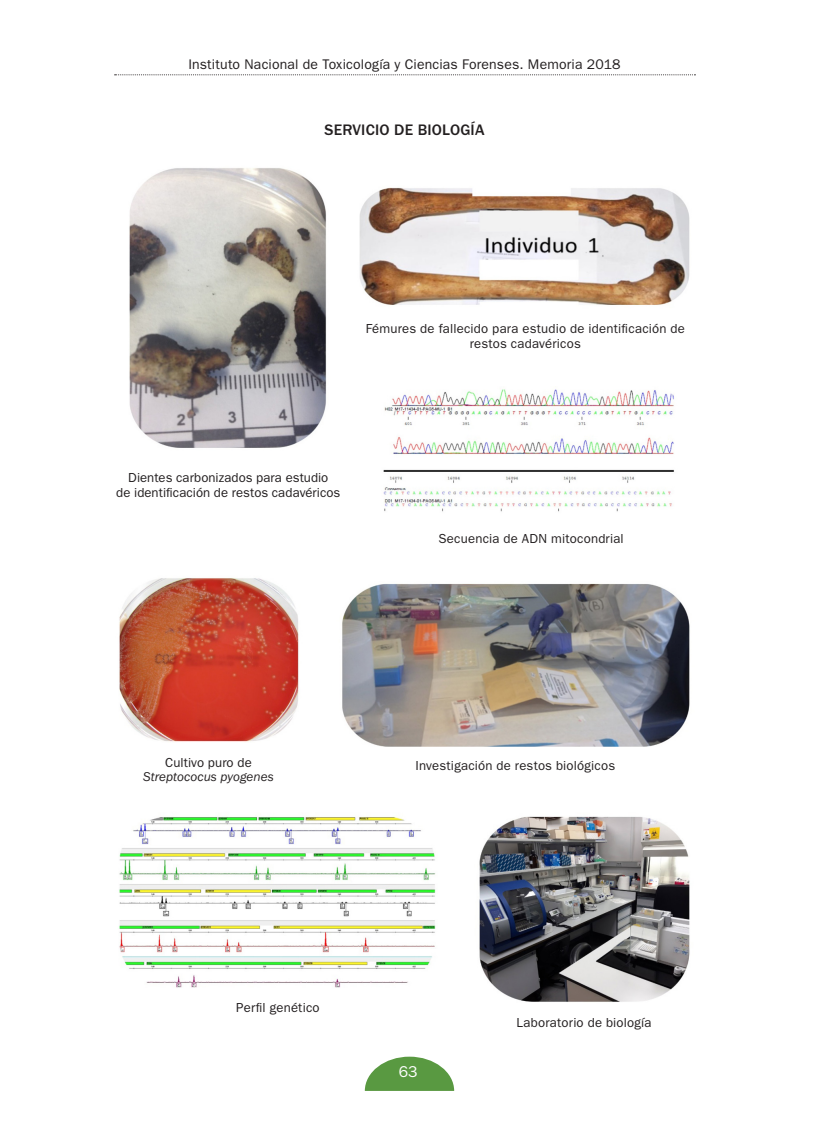
<style>
.page{position:relative;width:819px;height:1141px;background:#fff}
.page>*{position:absolute;margin:0;border:0;box-sizing:border-box;transform-origin:0 0}
.t1{font:500 15.75px "ITC Franklin Gothic Std";letter-spacing:.01em;color:#231f20}
.t2{font:15.75px "ITC Franklin Gothic Std";color:#fff}
.t3{font:14px "ITC Franklin Gothic Std";letter-spacing:.01em;color:#231f20}
.nota{font:13.12px/14.9px "ITC Franklin Gothic Std";letter-spacing:.015em;color:#231f20;text-align:center}
.nota-2{font:italic 13.12px/14.9px "ITC Franklin Gothic Std";letter-spacing:.005em;color:#231f20;text-align:center}
.s1{font-style:normal}
</style>
<div class="page">
<svg style="left:115px;top:74px;width:580px;height:1px"></svg>
<svg style="left:365px;top:1057px;width:89px;height:34px"></svg>
<img style="left:129px;top:168px;width:198px;height:280px">
<img style="left:119px;top:578px;width:180px;height:164px">
<img style="left:119px;top:816px;width:317px;height:172px">
<img style="left:479px;top:816px;width:211px;height:186px">
<img style="left:342px;top:583px;width:348px;height:163px">
<img style="left:359px;top:187px;width:331px;height:118px">
<img style="left:383px;top:389px;width:291px;height:123px">
<p class="t3" style="left:188px;top:57px;width:434px">Instituto Nacional de Toxicología y Ciencias Forenses. Memoria 2018</p>
<p class="t1" style="left:324px;top:121px;width:161px">SERVICIO DE BIOLOGÍA</p>
<p class="nota" style="left:365px;top:321px;width:321px">Fémures de fallecido para estudio de identificación de restos cadavéricos</p>
<p class="nota" style="left:116px;top:470px;width:226px">Dientes carbonizados para estudio<br>de identificación de restos cadavéricos</p>
<p class="nota" style="left:438px;top:531px;width:187px">Secuencia de ADN mitocondrial</p>
<p class="nota-2" style="left:143px;top:755px;width:132px"><span class="s1">Cultivo puro de<br></span>Streptococus pyogenes</p>
<p class="nota" style="left:415px;top:758px;width:201px">Investigación de restos biológicos</p>
<p class="nota" style="left:236px;top:1000px;width:85px">Perfil genético</p>
<p class="t2" style="left:398px;top:1062px;width:20px">63</p>
<p class="nota" style="left:516px;top:1015px;width:137px">Laboratorio de biología</p>
</div>
